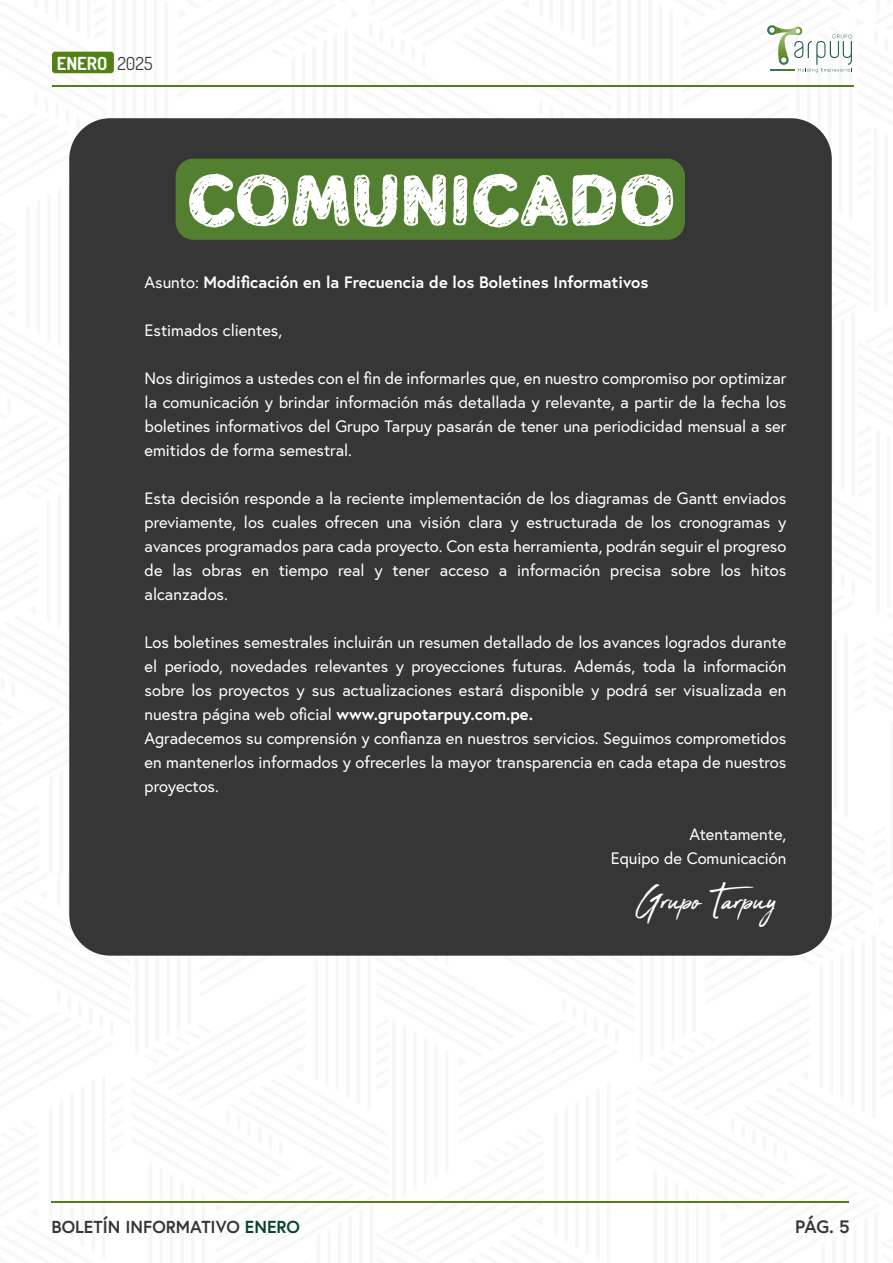
<style>
.page{position:relative;width:893px;height:1263px;background:#fff}
.page>*{position:absolute;margin:0;border:0;box-sizing:border-box;transform-origin:0 0}
.t1{font:700 expanded 69.9px "Mozzart Sketch";color:#fff}
.t2{font:44.25px "Abuget";color:#fff}
.t3{font:700 18px "Dosis";color:#fff}
.t4{font:700 18px "Europa";color:#363636}
.t5{font:700 17.4px "Europa";color:#363636}
.t6{font:16.5px/24px "Europa";color:#fff;text-align:justify}
.t7{font:700 16.5px "Europa";color:#fff}
.s1{font-weight:400;color:#363636}
.s2{font-weight:400}
.s3{font-weight:700}
.s4{color:#07432d}
</style>
<div class="page">
<hr style="left:52px;top:1202px;width:797px;height:1px;background:#518115">
<hr style="left:52px;top:85px;width:801px;height:1px;background:#518115">
<div style="left:52px;top:52px;width:62px;height:21px;background:#518115;border-radius:3px"></div>
<svg style="left:767px;top:25px;width:85px;height:47px"></svg>
<div style="left:69px;top:118px;width:763px;height:838px;background:#363636;border-radius:41px"></div>
<div style="left:176px;top:159px;width:509px;height:81px;background:#528030;border-radius:18px"></div>
<p class="t3" style="left:57px;top:50px;width:97px">ENERO <span class="s1">2025</span></p>
<h1 class="t1" style="left:187px;top:158px;width:490px">COMUNICADO</h1>
<p class="t7" style="left:145px;top:271px;width:505px"><span class="s2">Asunto:</span> Modificación en la Frecuencia de los Boletines Informativos</p>
<p class="t6" style="left:145px;top:318px;width:139px">Estimados clientes,</p>
<p class="t6" style="left:145px;top:366px;width:643px">Nos dirigimos a ustedes con el fin de informarles que, en nuestro compromiso por optimizar la comunicación y brindar información más detallada y relevante, a partir de la fecha los boletines informativos del Grupo Tarpuy pasarán de tener una periodicidad mensual a ser emitidos de forma semestral.</p>
<p class="t6" style="left:145px;top:486px;width:643px">Esta decisión responde a la reciente implementación de los diagramas de Gantt enviados previamente, los cuales ofrecen una visión clara y estructurada de los cronogramas y avances programados para cada proyecto. Con esta herramienta, podrán seguir el progreso de las obras en tiempo real y tener acceso a información precisa sobre los hitos alcanzados.</p>
<p class="t6" style="left:145px;top:630px;width:643px;text-align:left">Los boletines semestrales incluirán un resumen detallado de los avances logrados durante el periodo, novedades relevantes y proyecciones futuras. Además, toda la información sobre los proyectos y sus actualizaciones estará disponible y podrá ser visualizada en nuestra página web oficial <span class="s3">www.grupotarpuy.com.pe.<br></span>Agradecemos su comprensión y confianza en nuestros servicios. Seguimos comprometidos en mantenerlos informados y ofrecerles la mayor transparencia en cada etapa de nuestros proyectos.</p>
<p class="t6" style="left:611px;top:822px;width:177px;text-align:right">Atentamente,<br>Equipo de Comunicación</p>
<h2 class="t2" style="left:637px;top:875px;width:142px">Grupo Tarpuy</h2>
<p class="t5" style="left:52px;top:1216px;width:250px">BOLETÍN INFORMATIVO <span class="s4">ENERO</span></p>
<p class="t4" style="left:795px;top:1215px;width:56px">PÁG. 5</p>
</div>
